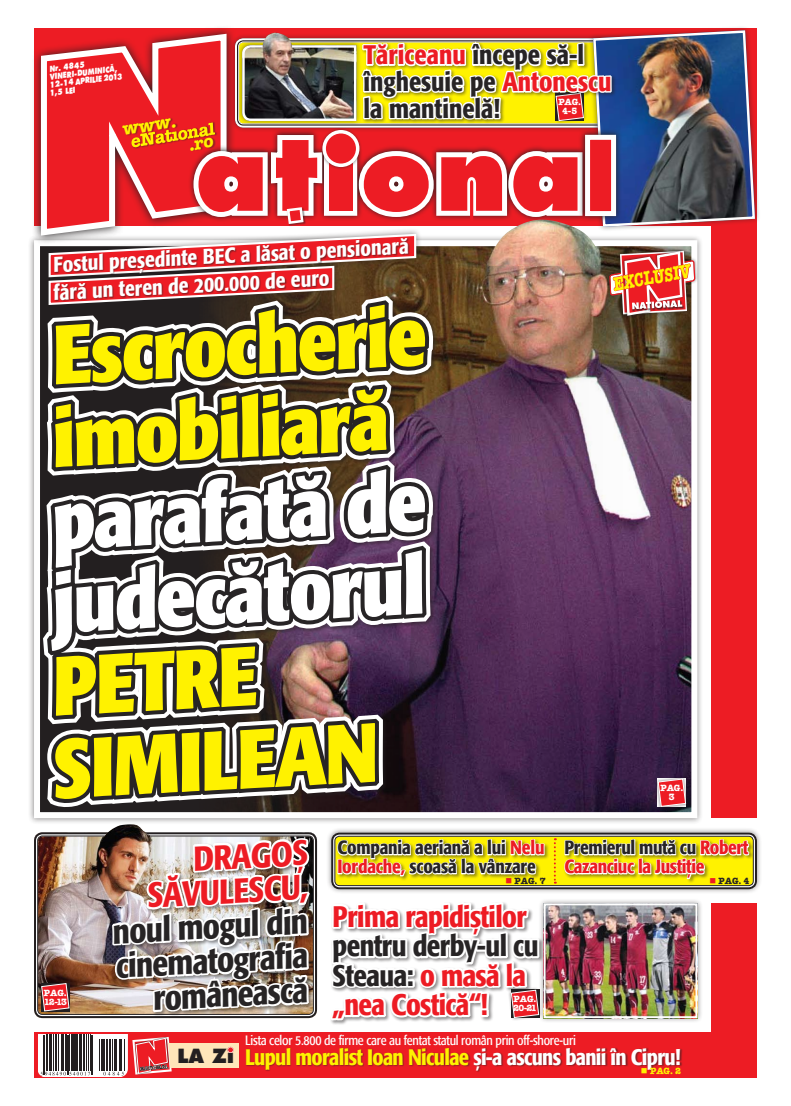
<style>
.page{position:relative;width:791px;height:1106px;background:#fff}
.page>*{position:absolute;margin:0;border:0;box-sizing:border-box;transform-origin:0 0}
.t1{font:100.7px "Futura Extra Bold Rom";color:#ed1c24}
.t2{font:700 condensed 82.7px/82.7px "R Formata";color:#fff200}
.t3{font:700 condensed 82.7px/82.7px "R Formata";color:#fff}
.t4{font:500 condensed 34.4px/34.3px "R Formata";color:#272425;text-align:right}
.t5{font:500 condensed 34.4px/34.3px "R Formata";color:#ed1c24;text-align:right}
.t6{font:500 condensed 29.5px/29.4px "R Formata";letter-spacing:-.02em;color:#272425}
.t7{font:500 condensed 29.5px "R Formata";letter-spacing:-.02em;color:#ed1c24}
.t8{font:500 condensed 26.7px/26.7px "R Formata";color:#272425}
.t9{font:500 condensed 22.3px "R Formata";letter-spacing:-.03em;color:#fff200}
.t10{font:500 condensed 21.3px/27.7px "R Formata";color:#fff}
.t11{font:19.2px "American Type Writer Bold Rom";color:#fff200;scale:.73 1}
.t12{font:19.1px "Futura Extra Bold Rom";color:#231f20}
.t13{font:500 condensed 19px/19px "R Formata";letter-spacing:-.01em;color:#272425}
.t14{font:500 condensed 19px/19px "R Formata";letter-spacing:-.02em;color:#ed1c24}
.t15{font:17.6px "American Type Writer Bold Rom";color:#fff200}
.t16{font:13.5px "R Formata Condensed";letter-spacing:-.02em;color:#fff}
.t17{font:9px/9px "American Type Writer Bold Rom";color:#fff;text-align:center}
.t18{font:9px "American Type Writer Bold Rom";color:#272425}
.t19{font:9px "American Type Writer Bold Rom";color:#fff200}
.t20{font:8px/8px "Futura Extra Bold Rom";color:#fff;scale:.8 1}
.s1{color:#ed1c24}
.s2{font-size:70.7px}
.s3{color:#272425}
.s4{color:#fff}
</style>
<div class="page">
<div style="left:563px;top:837px;width:223px;height:58px;background:#231f20;opacity:.5"></div>
<div style="left:588px;top:25px;width:177px;height:212px;background:#231f20;opacity:.5"></div>
<div style="left:187px;top:129px;width:604px;height:182px;background:#fff"></div>
<img style="left:31px;top:25px;width:725px;height:1053px">
<p class="t20" style="left:46px;top:65px;width:94px;text-indent:3px;rotate:-7deg">Nr. 4845 vineri-duminică,<br>12-14 aprilie 2013<br>1,5 LEI</p>
<p class="t15" style="left:121px;top:119px;width:56px;rotate:-9deg">www.</p>
<p class="t8" style="left:363px;top:42px;width:249px"><span class="s1">Tăriceanu</span> începe să-l înghesuie pe <span class="s1">Antonescu </span>la mantinelă!</p>
<p class="t17" style="left:558px;top:98px;width:24px">PAG.<br>4-5</p>
<h1 class="t1" style="left:195px;top:111px;width:389px">at<span class="s2">I</span>ona</h1>
<p class="t10" style="left:51px;top:251px;width:359px;rotate:-3deg">Fostul preşedinte BEC a lăsat o pensionară fără un teren de 200.000 de euro</p>
<h2 class="t2" style="left:45px;top:316px;width:380px;rotate:-3deg">Escrocherie imobiliară</h2>
<h2 class="t3" style="left:45px;top:481px;width:380px;rotate:-3deg">parafată de judecătorul</h2>
<h2 class="t2" style="left:45px;top:647px;width:328px;rotate:-3deg">Petre<br>Similean</h2>
<p class="t11" style="left:611px;top:272px;width:109px;rotate:-10deg">EXCLUSIV</p>
<p class="t17" style="left:660px;top:783px;width:24px">PAG.<br>3</p>
<h3 class="t5" style="left:144px;top:844px;width:162px;rotate:-3deg">Dragoş<br>Săvulesc u,</h3>
<h3 class="t4" style="left:111px;top:915px;width:199px;rotate:-3deg">noul mogul din cinematografia românească</h3>
<h3 class="t7" style="left:333px;top:900px;width:196px">Prima rapidiştilor</h3>
<p class="t13" style="left:337px;top:838px;width:209px">Compania aeriană a lui <span class="s1">Nelu<br>Iordache,</span> scoasă la vânzare</p>
<p class="t14" style="left:564px;top:838px;width:185px"><span class="s3">Premierul mută cu</span> Robert<br>Cazanciuc la Justiție</p>
<p class="t18" style="left:505px;top:874px;width:42px"><span class="s1">■</span> PAG. 7</p>
<p class="t18" style="left:709px;top:874px;width:42px"><span class="s1">■</span> PAG. 4</p>
<h3 class="t6" style="left:333px;top:931px;width:207px">pentru derby-ul cu<br>Steaua: <span class="s1">o masă la „nea Costică“!</span></h3>
<p class="t17" style="left:44px;top:987px;width:25px;text-align:left">PAG.<br>12-13</p>
<p class="t17" style="left:513px;top:994px;width:25px;text-align:left">PAG.<br>20-21</p>
<p class="t12" style="left:177px;top:1044px;width:58px">la Zi</p>
<p class="t16" style="left:245px;top:1033px;width:332px">Lista celor 5.800 de firme care au fentat statul român prin off-shore-uri</p>
<p class="t9" style="left:245px;top:1044px;width:437px">Lupul moralist Ioan Niculae <span class="s4">şi-a ascuns banii în Cipru!</span></p>
<p class="t19" style="left:641px;top:1065px;width:42px">■ PAG. 2</p>
</div>
